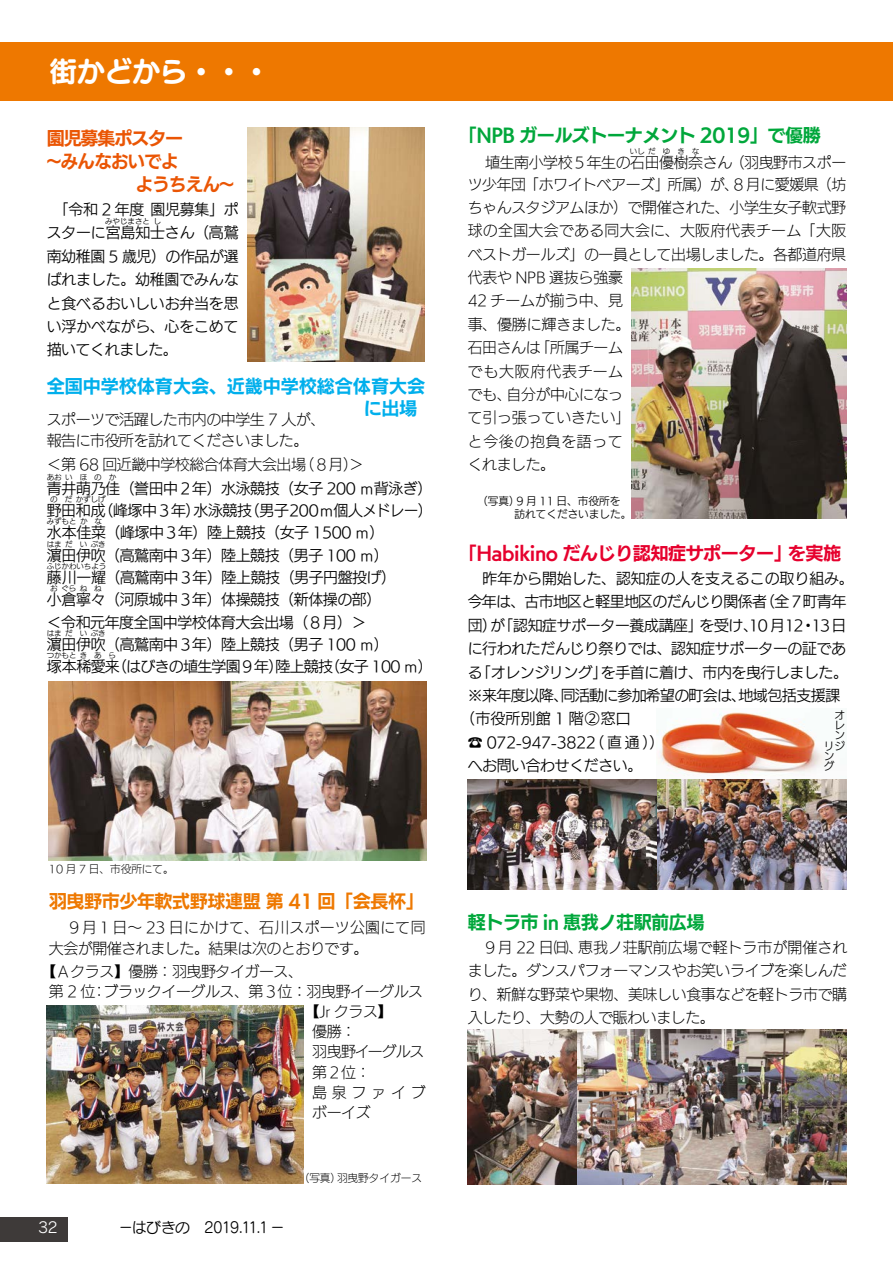
<style>
.page{position:relative;width:893px;height:1263px;background:#fff}
.page>*{position:absolute;margin:0;border:0;box-sizing:border-box;transform-origin:0 0}
.t1{font:27.6px "UD Marugo Large Pro B";color:#fff}
.t2{font:18px/21.3px "UD Kakugo Large Pro B";color:#00afec}
.t3{font:18px "UD Kakugo Large Pro B";letter-spacing:-.025em;color:#00a73b}
.t4{font:18px/23.4px "UD Kakugo Large Pro B";letter-spacing:-.025em;color:#ea5504}
.t5{font:18px "UD Kakugo Large Pro B";letter-spacing:-.025em;color:#e6002d}
.t6{font:18px "UD Kakugo Large Pro B";letter-spacing:-.025em;color:#ee7800}
.t7{font:14.85px/23.4px "UD Kakugo Large Pro L";letter-spacing:-.025em;color:#000}
.t8{font:14.85px/23.4px "UD Kakugo Large Pro R";letter-spacing:-.025em;color:#000}
.t9{font:14.85px "UD Kakugo Large Pro R";letter-spacing:-.045em;color:#000}
.t10{font:14.85px "UD Kakugo Large Pro R";color:#000}
.t11{font:14.85px "Seurat Pro M";letter-spacing:-.05em;color:#000}
.t12{font:14.85px "UD Kakugo Large Pro R";letter-spacing:.015em;color:#000}
.t13{font:14.85px "UD Kakugo Large Pro L";letter-spacing:-.065em;color:#000}
.t14{font:14.85px "Rodin Pro M";color:#fff}
.t15{font:10.65px/12.8px "UD Kakugo Large Pro R";color:#000}
.t16{font:10.65px "UD Kakugo Large Pro L";color:#000}
.t17{font:7.5px "UD Kakugo Large Pro R";color:#000}
.t18{font:7.5px "UD Kakugo Large Pro L";color:#000}
</style>
<div class="page">
<div style="left:0;top:1217px;width:68px;height:24px;background:#3e3a39"></div>
<div style="left:0;top:43px;width:893px;height:58px;background:#ee7800"></div>
<img style="left:247px;top:127px;width:178px;height:235px">
<img style="left:47px;top:1005px;width:257px;height:178px">
<img style="left:657px;top:712px;width:189px;height:177px">
<img style="left:468px;top:780px;width:189px;height:109px">
<img style="left:631px;top:269px;width:216px;height:250px">
<img style="left:48px;top:681px;width:378px;height:180px">
<img style="left:468px;top:1030px;width:378px;height:154px">
<h1 class="t1" style="left:49px;top:48px;width:223px">街かどから・・・</h1>
<p class="t4" style="left:47px;top:126px;width:189px">園児募集ポスター<br>～みんなおいでよ<br>　　　　　 ようちえん～</p>
<p class="t8" style="left:47px;top:197px;width:193px">　「令和 2 年度 園児募集」ポスターに宮島知士さん（高鷲</p>
<p class="t17" style="left:105px;top:216px;width:46px">みやじまさと</p>
<p class="t17" style="left:154px;top:216px;width:9px">し</p>
<p class="t8" style="left:47px;top:244px;width:193px;text-align:justify">南幼稚園 5 歳児）の作品が選ばれました。幼稚園でみんなと食べるおいしいお弁当を思い浮かべながら、心をこめて描いてくれました。</p>
<p class="t2" style="left:47px;top:375px;width:380px">全国中学校体育大会、近畿中学校総合体育大会　　　　　　　　　　　　　　　　　　に出場</p>
<p class="t7" style="left:47px;top:408px;width:280px;line-height:21.3px">スポーツで活躍した市内の中学生 7 人が、報告に市役所を訪れてくださいました。</p>
<p class="t7" style="left:47px;top:452px;width:318px">＜第 68 回近畿中学校総合体育大会出場（８月）＞</p>
<p class="t8" style="left:47px;top:476px;width:387px">青井萌乃佳（誉田中２年）水泳競技（女子 200 ｍ背泳ぎ）</p>
<p class="t17" style="left:47px;top:471px;width:16px">あお</p>
<p class="t17" style="left:65px;top:471px;width:9px">い</p>
<p class="t17" style="left:80px;top:471px;width:9px">ほ</p>
<p class="t17" style="left:94px;top:471px;width:9px">の</p>
<p class="t17" style="left:109px;top:471px;width:9px">か</p>
<p class="t8" style="left:47px;top:498px;width:60px">野田和成</p>
<p class="t17" style="left:50px;top:493px;width:23px">の だ</p>
<p class="t17" style="left:76px;top:493px;width:31px">かずしげ</p>
<p class="t8" style="left:47px;top:499px;width:387px;line-height:22.4px;text-indent:52px">（峰塚中３年）水泳競技（男子200ｍ個人メドレー）水本佳菜（峰塚中３年）陸上競技（女子 1500 ｍ）</p>
<p class="t17" style="left:47px;top:515px;width:31px">みずもと</p>
<p class="t17" style="left:80px;top:515px;width:9px">か</p>
<p class="t17" style="left:95px;top:515px;width:9px">な</p>
<p class="t8" style="left:47px;top:543px;width:344px">濵田伊吹（高鷲南中３年）陸上競技（男子 100 ｍ）</p>
<p class="t17" style="left:47px;top:538px;width:16px">はま</p>
<p class="t17" style="left:65px;top:538px;width:9px">だ</p>
<p class="t17" style="left:80px;top:538px;width:9px">い</p>
<p class="t17" style="left:91px;top:538px;width:16px">ぶき</p>
<p class="t8" style="left:47px;top:565px;width:351px">藤川一耀（高鷲南中３年）陸上競技（男子円盤投げ）</p>
<p class="t17" style="left:47px;top:560px;width:61px">ふじかわいちよう</p>
<p class="t8" style="left:47px;top:587px;width:336px">小倉寧々（河原城中３年）体操競技（新体操の部）</p>
<p class="t17" style="left:50px;top:582px;width:9px">お</p>
<p class="t17" style="left:61px;top:582px;width:16px">ぐら</p>
<p class="t17" style="left:80px;top:582px;width:9px">ね</p>
<p class="t17" style="left:94px;top:582px;width:9px">ね</p>
<p class="t8" style="left:47px;top:610px;width:344px;line-height:22.4px">＜令和元年度全国中学校体育大会出場（８月）＞<br>濵田伊吹（高鷲南中３年）陸上競技（男子 100 ｍ）</p>
<p class="t17" style="left:47px;top:627px;width:16px">はま</p>
<p class="t17" style="left:65px;top:627px;width:9px">だ</p>
<p class="t17" style="left:80px;top:627px;width:9px">い</p>
<p class="t17" style="left:91px;top:627px;width:16px">ぶき</p>
<p class="t8" style="left:47px;top:654px;width:75px">塚本稀愛来</p>
<p class="t17" style="left:47px;top:649px;width:31px">つかもと</p>
<p class="t17" style="left:80px;top:649px;width:9px">き</p>
<p class="t17" style="left:94px;top:649px;width:9px">あ</p>
<p class="t17" style="left:108px;top:649px;width:9px">ら</p>
<p class="t9" style="left:112px;top:655px;width:322px">（はびきの埴生学園９年）陸上競技（女子 100 ｍ）</p>
<p class="t16" style="left:49px;top:860px;width:126px">10 月 7 日、市役所にて。</p>
<p class="t6" style="left:49px;top:886px;width:376px">羽曳野市少年軟式野球連盟 第 41 回「会長杯」</p>
<p class="t7" style="left:49px;top:917px;width:378px;line-height:20.9px;text-indent:18px">９月１日～ 23 日にかけて、石川スポーツ公園にて同大会が開催されました。結果は次のとおりです。</p>
<p class="t7" style="left:41px;top:959px;width:263px">【Ａクラス】優勝：羽曳野タイガース、</p>
<p class="t7" style="left:49px;top:979px;width:376px">第 2 位：ブラックイーグルス、第３位：羽曳野イーグルス</p>
<p class="t7" style="left:305px;top:999px;width:89px">【Jr クラス】</p>
<p class="t7" style="left:312px;top:1019px;width:45px">優勝：</p>
<p class="t13" style="left:312px;top:1040px;width:114px">羽曳野イーグルス</p>
<p class="t7" style="left:312px;top:1060px;width:60px">第２位：</p>
<p class="t7" style="left:312px;top:1080px;width:115px">島泉ファイブ</p>
<p class="t7" style="left:312px;top:1100px;width:60px">ボーイズ</p>
<p class="t14" style="left:38px;top:1218px;width:21px">32</p>
<p class="t11" style="left:118px;top:1217px;width:168px">−はびきの　2019.11.1 −</p>
<p class="t16" style="left:299px;top:1169px;width:125px">（写真）羽曳野タイガース</p>
<p class="t3" style="left:459px;top:120px;width:364px">「NPB ガールズトーナメント 2019」で優勝</p>
<p class="t7" style="left:485px;top:150px;width:363px">埴生南小学校５年生の石田優樹奈さん（羽曳野市スポー</p>
<p class="t18" style="left:630px;top:145px;width:16px">いし</p>
<p class="t18" style="left:648px;top:145px;width:9px">だ</p>
<p class="t18" style="left:663px;top:145px;width:9px">ゆ</p>
<p class="t18" style="left:677px;top:145px;width:9px">き</p>
<p class="t18" style="left:692px;top:145px;width:9px">な</p>
<p class="t7" style="left:468px;top:172px;width:380px">ツ少年団「ホワイトベアーズ」所属）が、８月に愛媛県（坊ちゃんスタジアムほか）で開催された、小学生女子軟式野球の全国大会である同大会に、大阪府代表チーム「大阪ベストガールズ」の一員として出場しました。各都道府県代表や NPB 選抜ら強豪<br>42 チームが揃う中、見<br>事、優勝に輝きました。<br>石田さんは「所属チーム<br>でも大阪府代表チーム<br>でも、自分が中心になっ<br>て引っ張っていきたい」<br>と今後の抱負を語って<br>くれました。</p>
<p class="t15" style="left:483px;top:494px;width:150px;text-indent:-5px">（写真）9 月 11 日、市役所を　　　訪れてくださいました。</p>
<p class="t5" style="left:459px;top:538px;width:384px">「Habikino だんじり認知症サポーター」を実施</p>
<p class="t10" style="left:468px;top:566px;width:387px">　昨年から開始した、認知症の人を支えるこの取り組み。</p>
<p class="t9" style="left:468px;top:590px;width:380px">今年は、古市地区と軽里地区のだんじり関係者（全７町青年</p>
<p class="t8" style="left:468px;top:613px;width:380px">団）が「認知症サポーター養成講座」を受け、10 月12・13日</p>
<p class="t8" style="left:468px;top:636px;width:380px">に行われただんじり祭りでは、認知症サポーターの証であ</p>
<p class="t8" style="left:468px;top:660px;width:382px">る「オレンジリング」を手首に着け、市内を曳行しました。</p>
<p class="t9" style="left:468px;top:683px;width:374px">※来年度以降、同活動に参加希望の町会は、地域包括支援課</p>
<p class="t12" style="left:460px;top:707px;width:172px">（市役所別館 1 階②窓口</p>
<p class="t8" style="left:468px;top:730px;width:198px">☎ 072-947-3822（直通））</p>
<p class="t8" style="left:468px;top:753px;width:176px">へお問い合わせください。</p>
<p class="t15" style="left:834px;top:708px;width:11px">オ</p>
<p class="t15" style="left:834px;top:718px;width:11px">レ</p>
<p class="t15" style="left:834px;top:728px;width:11px">ン</p>
<p class="t15" style="left:824px;top:739px;width:23px">リジ</p>
<p class="t15" style="left:824px;top:749px;width:11px">ン</p>
<p class="t15" style="left:824px;top:760px;width:12px">グ</p>
<p class="t3" style="left:468px;top:907px;width:238px">軽トラ市 in 恵我ノ荘駅前広場</p>
<p class="t7" style="left:468px;top:935px;width:381px;text-align:justify">　９月 22 日㈰、恵我ノ荘駅前広場で軽トラ市が開催されました。ダンスパフォーマンスやお笑いライブを楽しんだり、新鮮な野菜や果物、美味しい食事などを軽トラ市で購入したり、大勢の人で賑わいました。</p>
</div>
